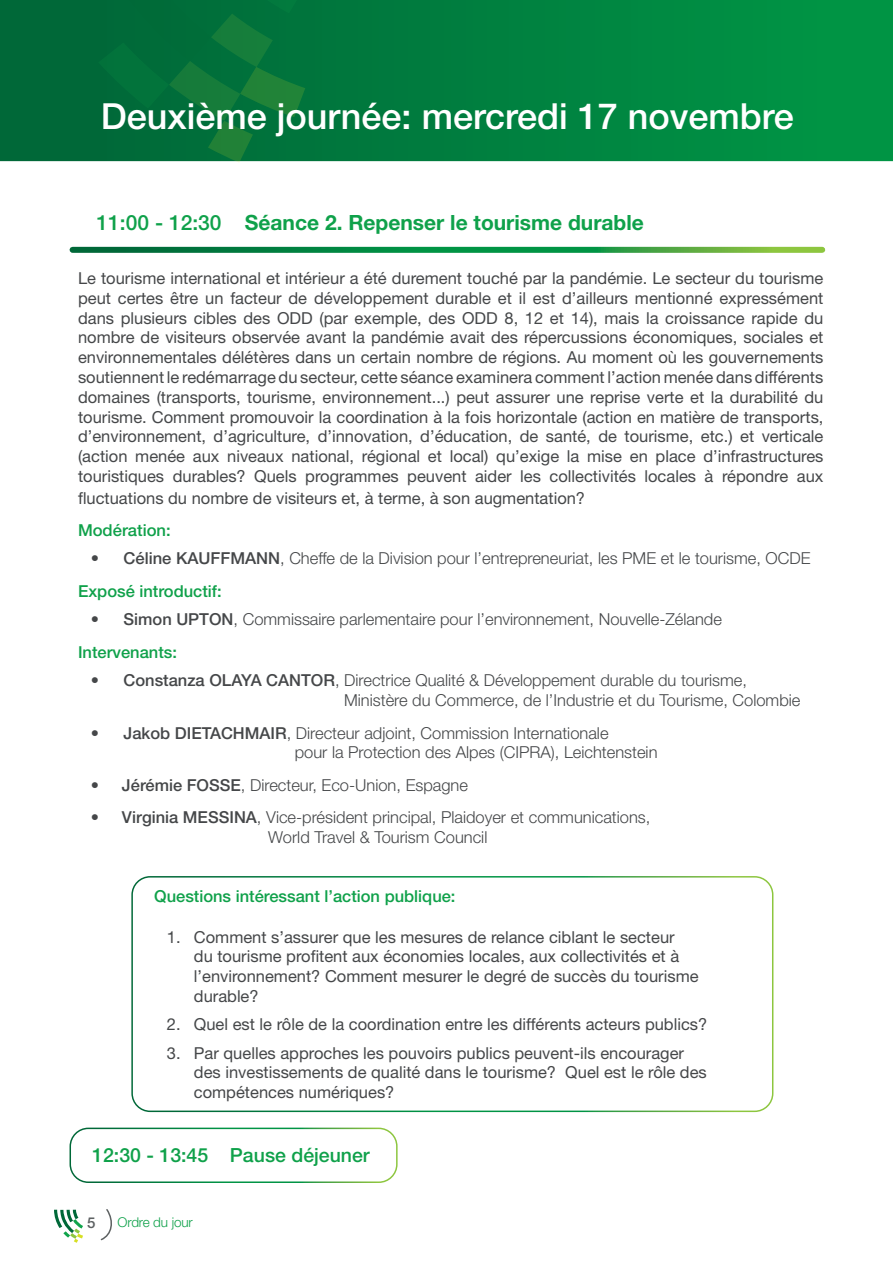
<style>
.page{position:relative;width:893px;height:1263px;background:#fff}
.page>*{position:absolute;margin:0;border:0;box-sizing:border-box;transform-origin:0 0}
.t1{font:500 36px "Helvetica Neue LT Std";color:#fff}
.t2{font:700 21px "Helvetica Neue LT Std";color:#0fa14a}
.t3{font:500 19.5px "Helvetica Neue LT Std";color:#0fa14a}
.t4{font:16.5px/19.8px "Helvetica Neue LT Std";color:#454749}
.t5{font:300 16.5px/19.8px "Helvetica Neue LT Std";color:#454749}
.t6{font:500 16.5px "Helvetica Neue LT Std";color:#0fa14a}
.t7{font:500 15px "Helvetica Neue LT Std";color:#5d6162}
.t8{font:300 13.5px "Helvetica Neue LT Std";letter-spacing:-.01em;color:#0fa14a}
.s1{font-weight:500}
.s2{font-weight:500;color:#0fa14a}
</style>
<div class="page">
<svg style="left:54px;top:1210px;width:29px;height:33px"></svg>
<svg style="left:100px;top:1209px;width:12px;height:32px"></svg>
<svg style="left:305px;top:0;width:588px;height:162px;background:#018641"></svg>
<svg style="left:0;top:0;width:305px;height:163px;background:#06703b"></svg>
<svg style="left:73px;top:247px;width:749px;height:6px;background:#239345"></svg>
<div style="left:131px;top:876px;width:642px;height:236px;border:2px solid #fff;border-radius:18px"></div>
<div style="left:70px;top:1127px;width:328px;height:56px;border:2px solid #fff;border-radius:18px"></div>
<h1 class="t1" style="left:101px;top:95px;width:694px">Deuxième journée: mercredi 17 novembre</h1>
<p class="t2" style="left:97px;top:209px;width:549px"><span class="s1">11:00 - 12:30</span> Séance 2. Repenser le tourisme durable</p>
<p class="t4" style="left:78px;top:268px;width:747px;text-align:justify">Le tourisme international et intérieur a été durement touché par la pandémie. Le secteur du tourisme peut certes être un facteur de développement durable et il est d’ailleurs mentionné expressément dans plusieurs cibles des ODD (par exemple, des ODD 8, 12 et 14), mais la croissance rapide du nombre de visiteurs observée avant la pandémie avait des répercussions économiques, sociales et environnementales délétères dans un certain nombre de régions. Au moment où les gouvernements soutiennent le redémarrage du secteur, cette séance examinera comment l’action menée dans différents domaines (transports, tourisme, environnement...) peut assurer une reprise verte et la durabilité du tourisme. Comment promouvoir la coordination à la fois horizontale (action en matière de transports, d’environnement, d’agriculture, d’innovation, d’éducation, de santé, de tourisme, etc.) et verticale (action menée aux niveaux national, régional et local) qu’exige la mise en place d’infrastructures touristiques durables? Quels programmes peuvent aider les collectivités locales à répondre aux</p>
<p class="t4" style="left:78px;top:488px;width:509px">fluctuations du nombre de visiteurs et, à terme, à son augmentation?</p>
<p class="t6" style="left:78px;top:520px;width:94px">Modération:</p>
<p class="t5" style="left:78px;top:542px;width:734px;line-height:32.5px;text-indent:13px"><span class="s1">• Céline KAUFFMANN</span>, Cheffe de la Division pour l’entrepreneuriat, les PME et le tourisme, OCDE<br><span class="s2">Exposé introductif:</span></p>
<p class="t5" style="left:78px;top:603px;width:645px;line-height:32.5px;text-indent:13px">• <span class="s1">Simon UPTON</span>, Commissaire parlementaire pour l’environnement, Nouvelle-Zélande<br><span class="s2">Intervenants:</span></p>
<p class="t5" style="left:344px;top:670px;width:458px;text-indent:-253px">• <span class="s1">Constanza OLAYA CANTOR</span>, Directrice Qualité &amp; Développement durable du tourisme,<br>Ministère du Commerce, de l’Industrie et du Tourisme, Colombie</p>
<p class="t5" style="left:295px;top:722px;width:364px;text-indent:-204px">• <span class="s1">Jakob DIETACHMAIR</span>, Directeur adjoint, Commission Internationale<br>pour la Protection des Alpes (CIPRA), Leichtenstein</p>
<p class="t5" style="left:91px;top:775px;width:379px"><span class="s1">• Jérémie FOSSE</span>, Directeur, Eco-Union, Espagne</p>
<p class="t5" style="left:268px;top:807px;width:384px;text-indent:-177px"><span class="s1">• Virginia MESSINA</span>, Vice-président principal, Plaidoyer et communications,<br>World Travel &amp; Tourism Council</p>
<p class="t6" style="left:154px;top:886px;width:303px">Questions intéressant l’action publique:</p>
<p class="t4" style="left:194px;top:927px;width:506px;text-indent:-27px">1. Comment s’assurer que les mesures de relance ciblant le secteur<br>du tourisme profitent aux économies locales, aux collectivités et à l’environnement? Comment mesurer le degré de succès du tourisme durable?</p>
<p class="t4" style="left:167px;top:1014px;width:542px">2. Quel est le rôle de la coordination entre les différents acteurs publics?</p>
<p class="t4" style="left:194px;top:1043px;width:514px;text-indent:-27px">3. Par quelles approches les pouvoirs publics peuvent-ils encourager des investissements de qualité dans le tourisme? Quel est le rôle des compétences numériques?</p>
<p class="t3" style="left:92px;top:1144px;width:279px">12:30 - 13:45 Pause déjeuner</p>
<p class="t7" style="left:87px;top:1213px;width:10px">5</p>
<p class="t8" style="left:118px;top:1214px;width:77px">Ordre du jour</p>
</div>
